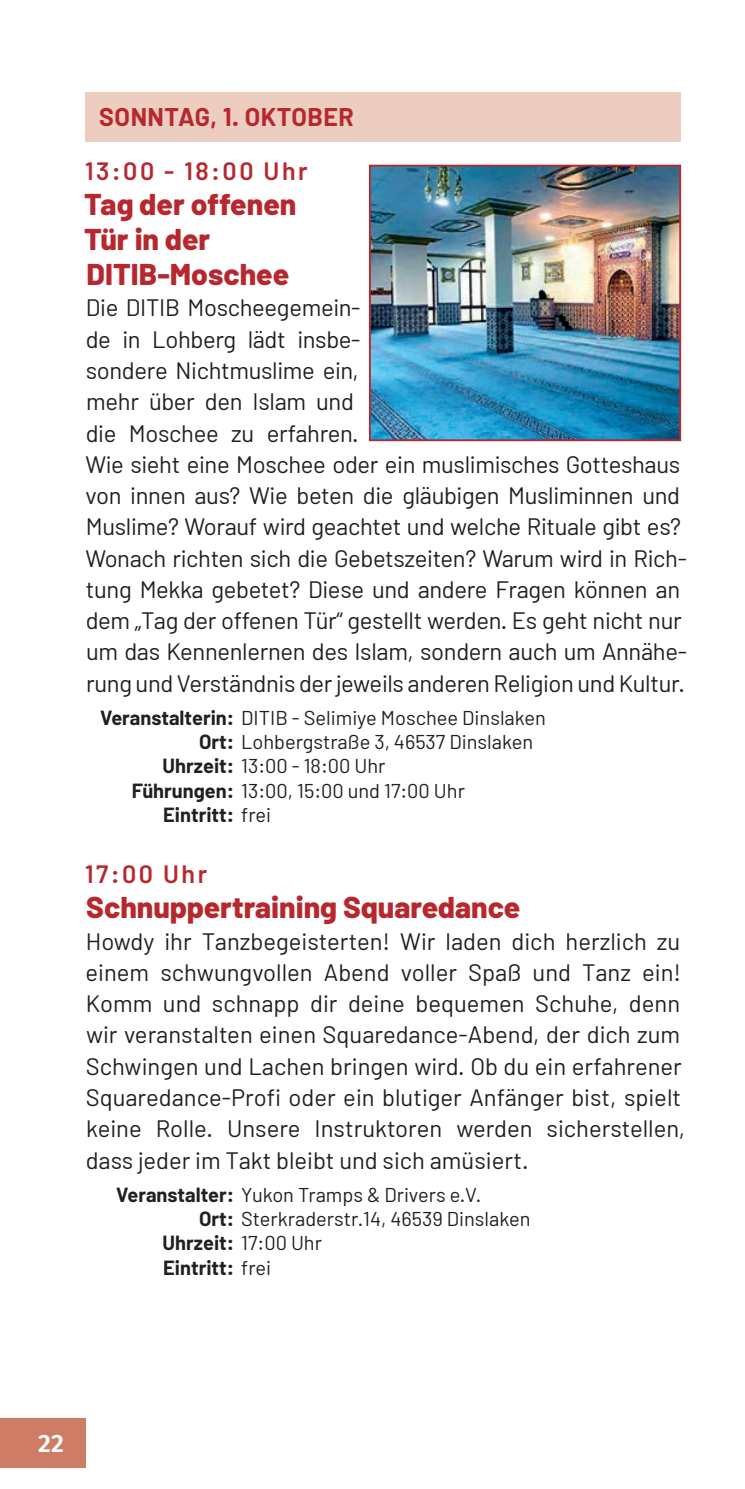
<style>
.page{position:relative;width:745px;height:1489px;background:#fff}
.page>*{position:absolute;margin:0;border:0;box-sizing:border-box;transform-origin:0 0}
.t1{font:800 30px/35px "Barlow";color:#b7282e}
.t2{font:600 25px "Barlow";letter-spacing:.1em;color:#b7282e}
.t3{font:700 25px "Barlow";letter-spacing:.02em;color:#b7282e}
.t4{font:600 25px "Fira Sans";color:#fff}
.t5{font:23.75px/31.2px "Barlow";letter-spacing:-.015em;color:#231f20}
.t6{font:20px "Barlow";color:#231f20}
.t7{font:700 20px "Barlow";color:#231f20}
.s1{font-weight:700}
.s2{font-weight:400}
</style>
<div class="page">
<div style="left:85px;top:92px;width:595px;height:50px;background:#edcdc0"></div>
<img style="left:372px;top:168px;width:305px;height:270px">
<div style="left:369px;top:165px;width:311px;height:276px;border:2px solid #b7282e"></div>
<div style="left:0;top:1417px;width:85px;height:50px;background:#cf7c67"></div>
<p class="t3" style="left:99px;top:101px;width:256px">SONNTAG, 1. OKTOBER</p>
<p class="t2" style="left:85px;top:156px;width:224px">13:00 - 18:00 Uhr</p>
<p class="t1" style="left:84px;top:187px;width:213px">Tag der offenen<br>Tür in der<br>DITIB-Moschee</p>
<p class="t5" style="left:85px;top:292px;width:602px">Die DITIB Moscheegemein-<br>de in Lohberg lädt insbe-<br>sondere Nichtmuslime ein,<br>mehr über den Islam und<br>die Moschee zu erfahren.<br>Wie sieht eine Moschee oder ein muslimisches Gotteshaus von innen aus? Wie beten die gläubigen Musliminnen und Muslime? Worauf wird geachtet und welche Rituale gibt es?<br>Wonach richten sich die Gebetszeiten? Warum wird in Rich&shy;tung Mekka gebetet? Diese und andere Fragen können an dem „Tag der offenen Tür“ gestellt werden. Es geht nicht nur um das Kennenlernen des Islam, sondern auch um Annähe&shy;rung und Verständnis der jeweils anderen Religion und Kultur.</p>
<p class="t6" style="left:100px;top:705px;width:447px"><span class="s1">Veranstalterin:</span> DITIB - Selimiye Moschee Dinslaken</p>
<p class="t6" style="left:199px;top:729px;width:335px"><span class="s1">Ort:</span> Lohbergstraße 3, 46537 Dinslaken</p>
<p class="t6" style="left:162px;top:753px;width:224px"><span class="s1">Uhrzeit:</span> 13:00 - 18:00 Uhr</p>
<p class="t6" style="left:132px;top:778px;width:334px"><span class="s1">Führungen:</span> 13:00, 15:00 und 17:00 Uhr</p>
<p class="t7" style="left:163px;top:802px;width:109px">Eintritt: <span class="s2">frei</span></p>
<p class="t2" style="left:85px;top:858px;width:123px">17:00 Uhr</p>
<p class="t1" style="left:86px;top:890px;width:435px">Schnuppertraining Squaredance</p>
<p class="t5" style="left:85px;top:924px;width:600px">Howdy ihr Tanzbegeisterten! Wir laden dich herzlich zu einem schwungvollen Abend voller Spaß und Tanz ein!<br>Komm und schnapp dir deine bequemen Schuhe, denn wir veranstalten einen Squaredance-Abend, der dich zum Schwingen und Lachen bringen wird. Ob du ein erfahrener Squaredance-Profi oder ein blutiger Anfänger bist, spielt keine Rolle. Unsere Instruktoren werden sicherstellen, dass jeder im Takt bleibt und sich amüsiert.</p>
<p class="t6" style="left:116px;top:1181px;width:366px"><span class="s1">Veranstalter:</span> Yukon Tramps &amp; Drivers e.V.</p>
<p class="t6" style="left:199px;top:1206px;width:333px"><span class="s1">Ort:</span> Sterkraderstr.14, 46539 Dinslaken</p>
<p class="t7" style="left:162px;top:1230px;width:161px">Uhrzeit: <span class="s2">17:00 Uhr</span></p>
<p class="t7" style="left:163px;top:1254px;width:109px">Eintritt: <span class="s2">frei</span></p>
<p class="t4" style="left:38px;top:1422px;width:27px">22</p>
</div>
